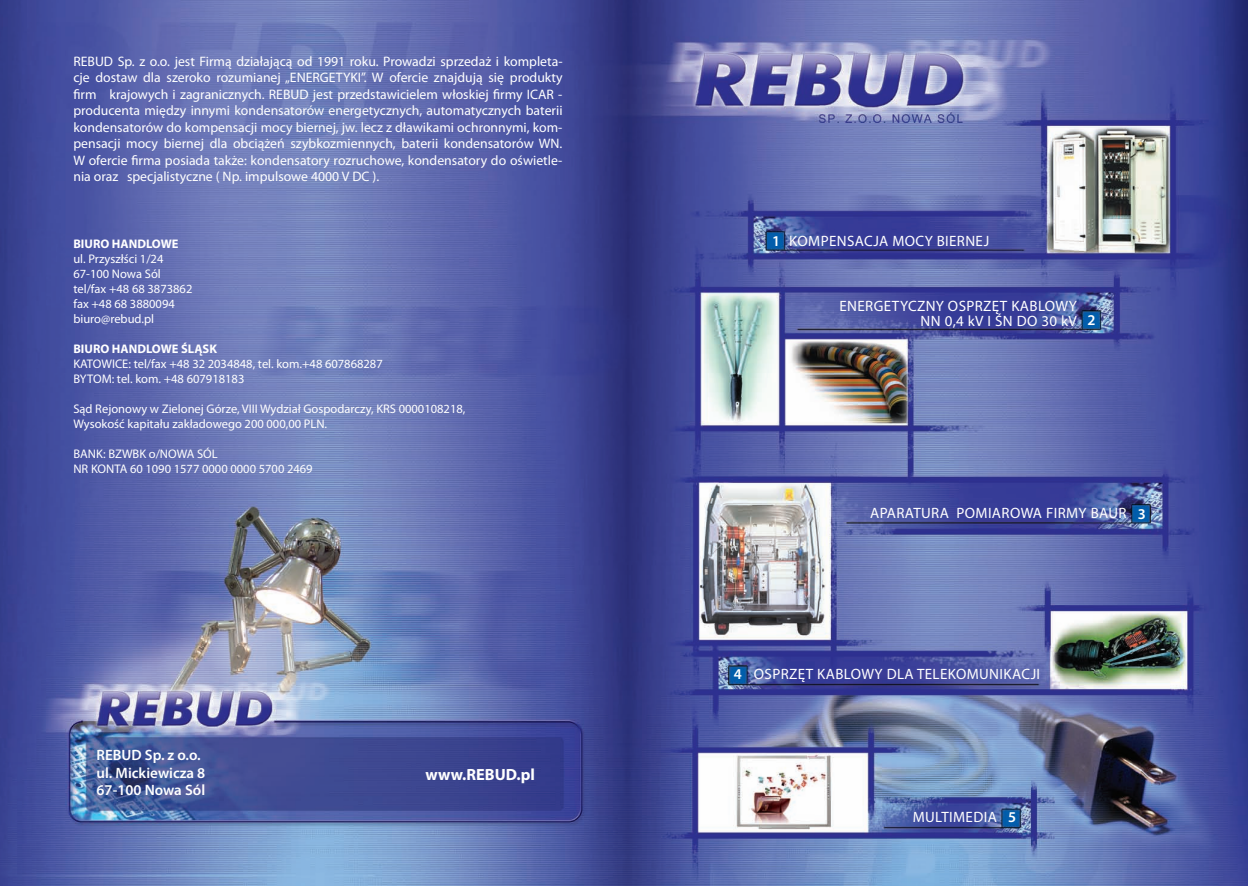
<style>
.page{position:relative;width:1248px;height:886px;background:#fff}
.page>*{position:absolute;margin:0;border:0;box-sizing:border-box;transform-origin:0 0}
.t1{font:700 16.25px "Myriad Pro";color:#fff}
.t2{font:15px/15px "Myriad Pro";letter-spacing:.025em;color:#fff;text-align:right}
.t3{font:600 15px/17.5px "Myriad Pro";color:#fff}
.t4{font:13.75px/16.5px "Myriad Pro";color:#fff;text-align:justify}
.t5{font:12.5px/15px "Myriad Pro";color:#fff}
.t6{font:700 12.5px "Myriad Pro";color:#fff}
.s1{font-weight:600}
</style>
<div class="page">
<img style="left:0;top:0;width:1247px;height:886px">
<p class="t4" style="left:73px;top:53px;width:490px">REBUD Sp. z o.o. jest Firmą działającą od 1991 roku. Prowadzi sprzedaż i kompleta&shy;cje dostaw dla szeroko rozumianej „ENERGETYKI”. W ofercie znajdują się produkty firm krajowych i zagranicznych. REBUD jest przedstawicielem włoskiej firmy ICAR - producenta między innymi kondensatorów energetycznych, automatycznych baterii kondensatorów do kompensacji mocy biernej, jw. lecz z dławikami ochronnymi, kom&shy;pensacji mocy biernej dla obciążeń szybkozmiennych, baterii kondensatorów WN.<br>W ofercie firma posiada także: kondensatory rozruchowe, kondensatory do oświetle&shy;nia oraz specjalistyczne ( Np. impulsowe 4000 V DC ).</p>
<p class="t6" style="left:73px;top:236px;width:107px">BIURO HANDLOWE</p>
<p class="t3" style="left:772px;top:232px;width:10px">1</p>
<p class="t5" style="left:73px;top:251px;width:120px">ul. Przyszłści 1/24<br>67-100 Nowa Sól tel/fax +48 68 3873862 fax +48 68 3880094 biuro@rebud.pl</p>
<p class="t6" style="left:73px;top:341px;width:145px">BIURO HANDLOWE ŚLĄSK</p>
<p class="t5" style="left:73px;top:356px;width:311px">KATOWICE: tel/fax +48 32 2034848, tel. kom.+48 607868287<br>BYTOM: tel. kom. +48 607918183</p>
<p class="t5" style="left:73px;top:401px;width:393px">Sąd Rejonowy w Zielonej Górze, VIII Wydział Gospodarczy, KRS 0000108218,<br>Wysokość kapitału zakładowego 200 000,00 PLN.</p>
<p class="t5" style="left:73px;top:446px;width:241px">BANK: BZWBK o/NOWA SÓL<br>NR KONTA 60 1090 1577 0000 0000 5700 2469</p>
<p class="t2" style="left:789px;top:233px;width:201px">KOMPENSACJA MOCY BIERNEJ</p>
<p class="t2" style="left:839px;top:298px;width:239px">ENERGETYCZNY OSPRZĘT KABLOWY<br>NN 0,4 kV I ŚN DO 30 kV</p>
<p class="t3" style="left:1087px;top:311px;width:10px">2</p>
<p class="t2" style="left:870px;top:505px;width:258px">APARATURA POMIAROWA FIRMY BAUR</p>
<p class="t3" style="left:1137px;top:504px;width:10px">3</p>
<p class="t3" style="left:97px;top:746px;width:110px">REBUD Sp. z o.o. ul. Mickiewicza 8<br>67-100 Nowa Sól</p>
<p class="t1" style="left:425px;top:764px;width:111px">www.REBUD.pl</p>
<p class="t3" style="left:733px;top:665px;width:10px">4</p>
<p class="t2" style="left:753px;top:666px;width:288px">OSPRZĘT KABLOWY DLA TELEKOMUNIKACJI</p>
<p class="t2" style="left:912px;top:809px;width:105px">MULTIMEDIA <span class="s1">5</span></p>
</div>
